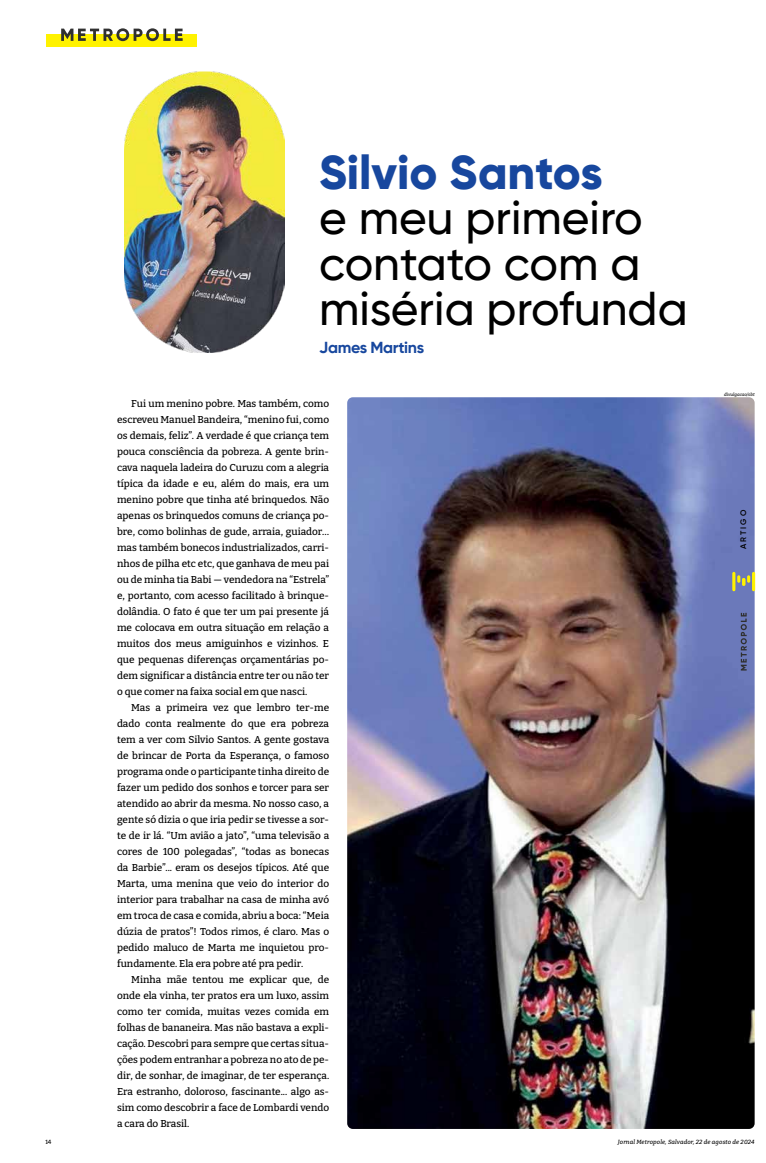
<style>
.page{position:relative;width:766px;height:1163px;background:#fff}
.page>*{position:absolute;margin:0;border:0;box-sizing:border-box;transform-origin:0 0}
.t1{font:500 47.5px/45.3px "Gilroy";color:#000}
.t2{font:800 47.5px "Gilroy";color:#17479e}
.t3{font:700 16px "Gilroy";letter-spacing:-.02em;color:#17479e}
.t4{font:500 10px/16px "Bitter";color:#000;text-align:justify}
.t5{font:600 8px "Gilroy";letter-spacing:.26em;color:#000}
.t6{font:italic 500 6px "Bitter";letter-spacing:.02em;color:#000}
.t7{font:500 6px "Bitter";color:#000}
.t8{font:italic 500 4.5px "Bitter";color:#000}
</style>
<div class="page">
<img style="left:347px;top:397px;width:407px;height:731px">
<div style="left:46px;top:34px;width:151px;height:12px;background:#fff200"></div>
<svg style="left:61px;top:28px;width:122px;height:13px"></svg>
<img style="left:124px;top:71px;width:160px;height:214px">
<img style="left:124px;top:285px;width:161px;height:68px">
<svg style="left:740px;top:612px;width:6px;height:58px"></svg>
<hr style="left:732px;top:571px;width:3px;height:20px;background:#fff200;border-radius:2px">
<svg style="left:751px;top:571px;width:4px;height:20px"></svg>
<svg style="left:737px;top:575px;width:13px;height:10px"></svg>
<h1 class="t2" style="left:319px;top:142px;width:285px">Silvio Santos</h1>
<h1 class="t1" style="left:319px;top:194px;width:370px">e meu primeiro contato com a miséria profunda</h1>
<h2 class="t3" style="left:319px;top:337px;width:106px">James Martins</h2>
<p class="t4" style="left:117px;top:395px;width:213px;text-indent:14px">Fui um menino pobre. Mas também, como escreveu Manuel Bandeira, “menino fui, como os demais, feliz”. A verdade é que criança tem pouca consciência da pobreza. A gente brin&shy;cava naquela ladeira do Curuzu com a alegria típica da idade e eu, além do mais, era um menino pobre que tinha até brinquedos. Não apenas os brinquedos comuns de criança po&shy;bre, como bolinhas de gude, arraia, guiador… mas também bonecos industrializados, carri&shy;nhos de pilha etc etc, que ganhava de meu pai ou de minha tia Babi — vendedora na “Estrela” e, portanto, com acesso facilitado à brinque&shy;dolândia. O fato é que ter um pai presente já me colocava em outra situação em relação a muitos dos meus amiguinhos e vizinhos. E que pequenas diferenças orçamentárias po&shy;dem significar a distância entre ter ou não ter o que comer na faixa social em que nasci.</p>
<p class="t4" style="left:117px;top:699px;width:213px;text-indent:14px">Mas a primeira vez que lembro ter-me dado conta realmente do que era pobreza tem a ver com Silvio Santos. A gente gostava de brincar de Porta da Esperança, o famoso programa onde o participante tinha direito de fazer um pedido dos sonhos e torcer para ser atendido ao abrir da mesma. No nosso caso, a gente só dizia o que iria pedir se tivesse a sor&shy;te de ir lá. “Um avião a jato”, “uma televisão a cores de 100 polegadas”, “todas as bonecas da Barbie”... eram os desejos típicos. Até que Marta, uma menina que veio do interior do interior para trabalhar na casa de minha avó em troca de casa e comida, abriu a boca: “Meia dúzia de pratos”! Todos rimos, é claro. Mas o pedido maluco de Marta me inquietou pro&shy;fundamente. Ela era pobre até pra pedir.</p>
<p class="t4" style="left:117px;top:971px;width:213px;text-indent:14px">Minha mãe tentou me explicar que, de onde ela vinha, ter pratos era um luxo, assim como ter comida, muitas vezes comida em folhas de bananeira. Mas não bastava a expli&shy;cação. Descobri para sempre que certas situa&shy;ções podem entranhar a pobreza no ato de pe&shy;dir, de sonhar, de imaginar, de ter esperança.<br>Era estranho, doloroso, fascinante... algo as&shy;sim como descobrir a face de Lombardi vendo a cara do Brasil.</p>
<p class="t8" style="left:724px;top:391px;width:32px">divulgacao/sbt</p>
<p class="t5" style="left:738px;top:549px;width:41px;rotate:-90deg">ARTIGO</p>
<p class="t7" style="left:45px;top:1137px;width:8px">14</p>
<p class="t6" style="left:617px;top:1137px;width:138px">Jornal Metropole, Salvador, 22 de agosto de 2024</p>
</div>
